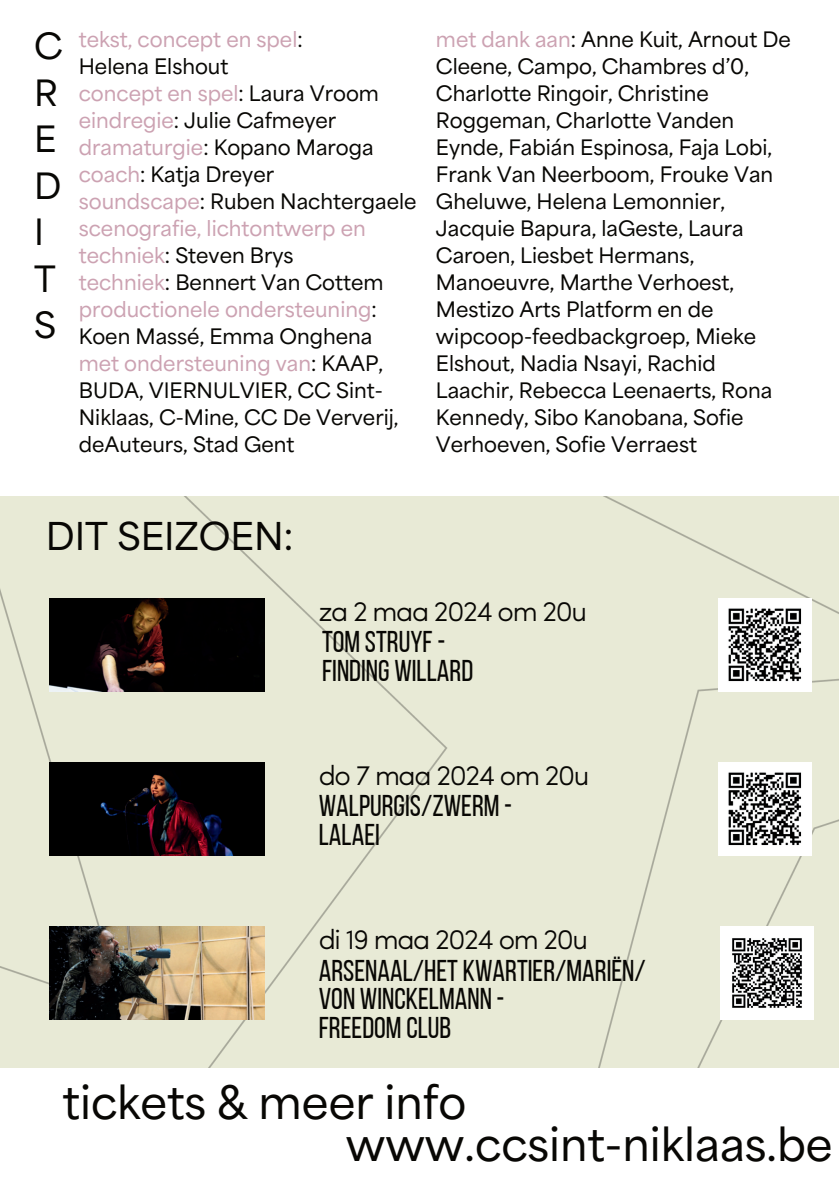
<style>
.page{position:relative;width:839px;height:1191px;background:#fff}
.page>*{position:absolute;margin:0;border:0;box-sizing:border-box;transform-origin:0 0}
.t1{font:600 43.2px "Area Normal";color:#080704}
.t2{font:600 36px "Area Normal";color:#080704}
.t3{font:600 34px/46.6px "Area Normal";color:#080704}
.t4{font:30px/28.4px "Bebas Neue";color:#080704}
.t5{font:300 28px "Sofia Pro";letter-spacing:-.05em;color:#080704}
.t6{font:600 20px/27px "Area Normal";color:#080704}
.s1{color:#cca2b2}
</style>
<div class="page">
<div style="left:0;top:496px;width:838px;height:572px;background:#e8ead6"></div>
<img style="left:50px;top:598px;width:214px;height:93px">
<img style="left:718px;top:762px;width:93px;height:93px">
<img style="left:718px;top:598px;width:93px;height:93px">
<img style="left:720px;top:926px;width:93px;height:93px">
<img style="left:50px;top:762px;width:214px;height:93px">
<img style="left:50px;top:926px;width:214px;height:93px">
<h3 class="t3" style="left:34px;top:19px;width:30px">C<br>R<br>E<br>D<br>I<br>T<br>S</h3>
<p class="t6" style="left:79px;top:24px;width:339px"><span class="s1">tekst, concept en spel</span>:<br>Helena Elshout<br><span class="s1">concept en spel</span>: Laura Vroom <span class="s1">eindregie</span>: Julie Cafmeyer <span class="s1">dramaturgie</span>: Kopano Maroga <span class="s1">coach</span>: Katja Dreyer<br><span class="s1">soundscape</span>: Ruben Nachtergaele <span class="s1">scenografie, lichtontwerp en techniek</span>: Steven Brys<br><span class="s1">techniek</span>: Bennert Van Cottem <span class="s1">productionele ondersteuning</span>:<br>Koen Massé, Emma Onghena <span class="s1">met ondersteuning van</span>: KAAP,<br>BUDA, VIERNULVIER, CC Sint-<br>Niklaas, C-Mine, CC De Ververij, deAuteurs, Stad Gent</p>
<p class="t6" style="left:436px;top:24px;width:356px"><span class="s1">met dank aan</span>: Anne Kuit, Arnout De<br>Cleene, Campo, Chambres d’0,<br>Charlotte Ringoir, Christine<br>Roggeman, Charlotte Vanden<br>Eynde, Fabián Espinosa, Faja Lobi,<br>Frank Van Neerboom, Frouke Van<br>Gheluwe, Helena Lemonnier,<br>Jacquie Bapura, laGeste, Laura<br>Caroen, Liesbet Hermans,<br>Manoeuvre, Marthe Verhoest,<br>Mestizo Arts Platform en de wipcoop-feedbackgroep, Mieke<br>Elshout, Nadia Nsayi, Rachid<br>Laachir, Rebecca Leenaerts, Rona<br>Kennedy, Sibo Kanobana, Sofie<br>Verhoeven, Sofie Verraest</p>
<h2 class="t2" style="left:46px;top:504px;width:249px">DIT SEIZOEN:</h2>
<h3 class="t5" style="left:319px;top:591px;width:270px">za 2 maa 2024 om 20u</h3>
<h3 class="t4" style="left:322px;top:628px;width:153px">TOM STRUYF -<br>FINDING WILLARD</h3>
<h3 class="t5" style="left:319px;top:755px;width:272px">do 7 maa 2024 om 20u</h3>
<h3 class="t4" style="left:319px;top:791px;width:195px">WALPURGIS/ZWERM -<br>LALAEI</h3>
<h3 class="t5" style="left:319px;top:919px;width:271px">di 19 maa 2024 om 20u</h3>
<h3 class="t4" style="left:319px;top:956px;width:328px">ARSENAAL/HET KWARTIER/MARIËN/<br>VON WINCKELMANN -<br>FREEDOM CLUB</h3>
<h1 class="t1" style="left:63px;top:1064px;width:405px">tickets &amp; meer info</h1>
<h1 class="t1" style="left:346px;top:1106px;width:488px">www.ccsint-niklaas.be</h1>
</div>
